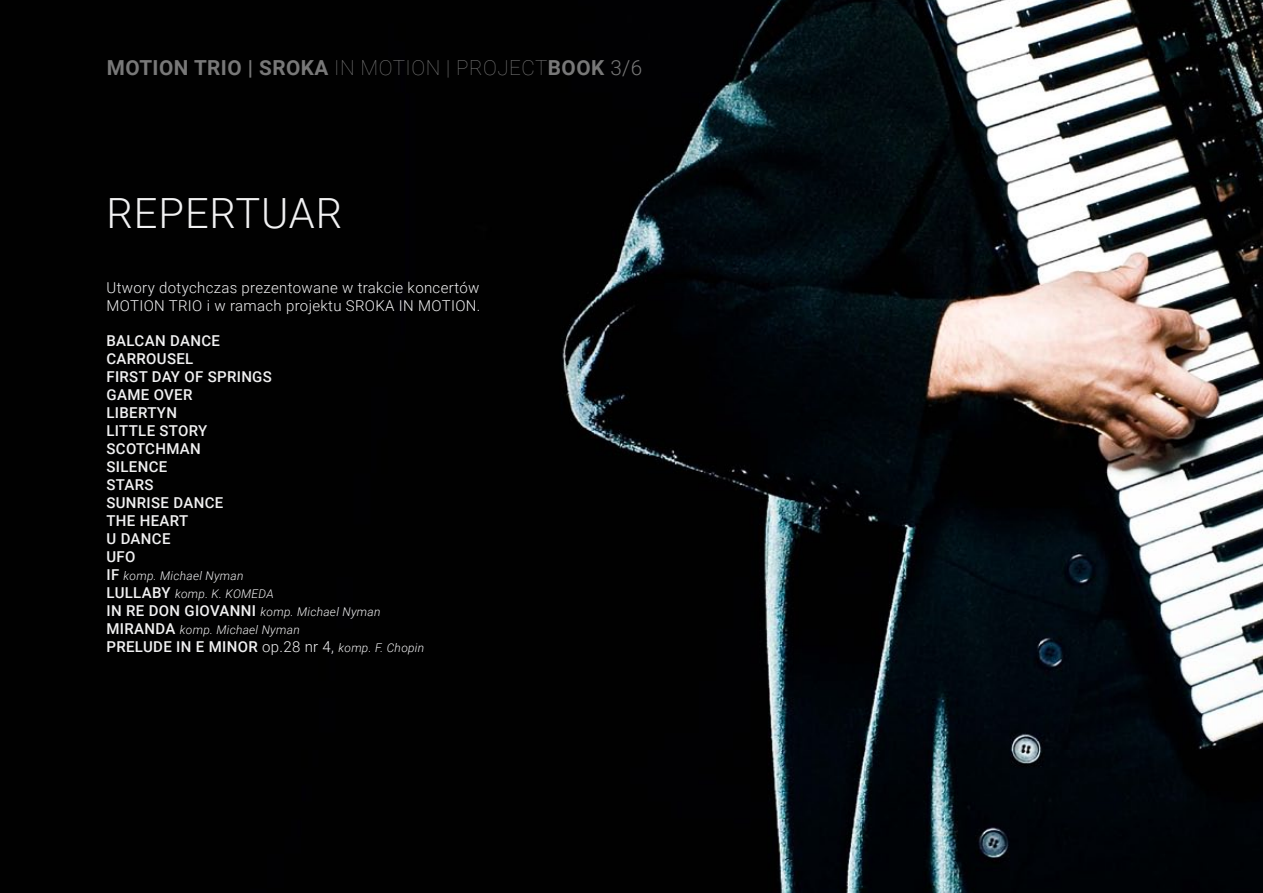
<style>
.page{position:relative;width:1263px;height:893px;background:#fff}
.page>*{position:absolute;margin:0;border:0;box-sizing:border-box;transform-origin:0 0}
.t1{font:300 41.7px "Roboto";letter-spacing:.02em;color:#f1f1f2}
.t2{font:700 20.7px "Roboto";letter-spacing:.02em;color:#787878}
.t3{font:500 15px/18px "Roboto";letter-spacing:.02em;color:#f1f1f2}
.t4{font:300 15px/18px "Roboto";letter-spacing:.02em;color:#f1f1f2}
.t5{font:italic 300 12px/18px "Roboto";letter-spacing:.02em;color:#f1f1f2}
.s1{font-weight:100}
.s2{font-weight:300}
.s3{font-weight:500;font-style:normal;font-size:15px}
.s4{font-weight:300;font-style:italic;font-size:12px}
</style>
<div class="page">
<img style="left:0;top:0;width:1263px;height:893px">
<h2 class="t2" style="left:107px;top:54px;width:537px">MOTION TRIO | SROKA <span class="s1">IN MOTION | PROJECT</span>BOOK <span class="s2">3/6</span></h2>
<h1 class="t1" style="left:106px;top:184px;width:237px">REPERTUAR</h1>
<p class="t4" style="left:106px;top:278px;width:375px">Utwory dotychczas prezentowane w trakcie koncertów<br>MOTION TRIO i w ramach projektu SROKA IN MOTION.</p>
<p class="t3" style="left:106px;top:331px;width:167px">BALCAN DANCE<br>CARROUSEL<br>FIRST DAY OF SPRINGS<br>GAME OVER<br>LIBERTYN<br>LITTLE STORY<br>SCOTCHMAN<br>SILENCE<br>STARS<br>SUNRISE DANCE<br>THE HEART<br>U DANCE<br>UFO</p>
<p class="t5" style="left:106px;top:567px;width:275px"><span class="s3">IF</span> komp. Michael Nyman<br><span class="s3">LULLABY</span> komp. K. KOMEDA<br><span class="s3">IN RE DON GIOVANNI</span> komp. Michael Nyman<br><span class="s3">MIRANDA</span> komp. Michael Nyman</p>
<p class="t3" style="left:106px;top:637px;width:319px">PRELUDE IN E MINOR <span class="s2">op.28 nr 4,</span> <span class="s4">komp. F. Chopin</span></p>
</div>
